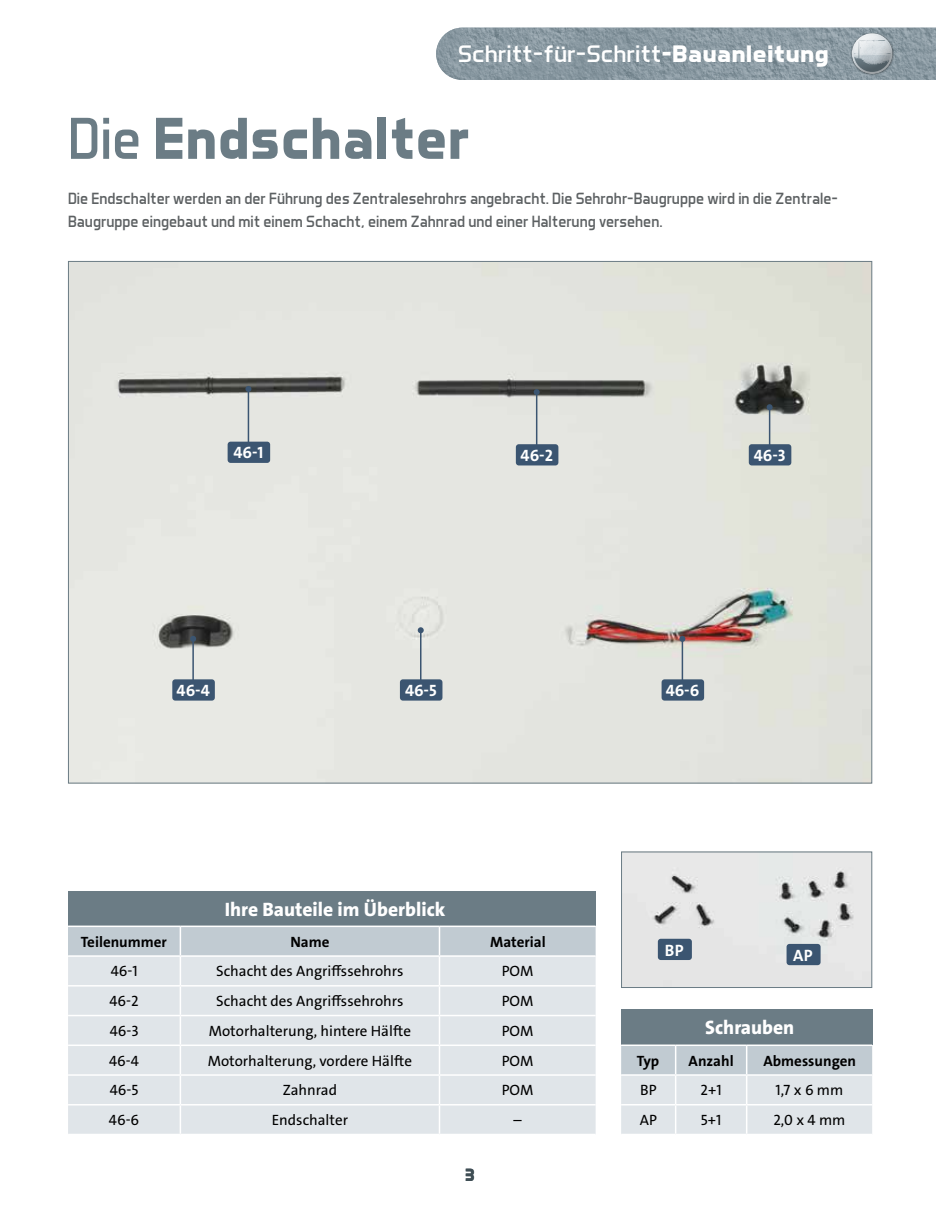
<style>
.page{position:relative;width:936px;height:1212px;background:#fff}
.page>*{position:absolute;margin:0;border:0;box-sizing:border-box;transform-origin:0 0}
.t1{font:700 60px "Aero Matics";color:#6b7c85}
.t2{font:24.3px "Aero Matics";color:#fff;scale:1.11 1}
.t3{font:800 19.5px "The Sans Os F";color:#fff}
.t4{font:700 18px "Aero Matics";color:#3f4e55}
.t5{font:16.5px/22.6px "Aero Matics";color:#5c6062}
.t6{font:700 16.5px "The Sans Os F";letter-spacing:-.005em;color:#fff}
.t7{font:15px "The Sans Os F";color:#000}
.t8{font:700 15px "The Sans Os F";color:#000}
.s1{font-weight:700}
.s2{font-weight:400}
</style>
<div class="page">
<img style="left:70px;top:263px;width:800px;height:518px">
<img style="left:623px;top:853px;width:247px;height:133px">
<div style="left:621px;top:851px;width:251px;height:137px;border:1px solid #6b7c85"></div>
<div style="left:68px;top:891px;width:527px;height:35px;background:#6b7c85"></div>
<div style="left:68px;top:926px;width:112px;height:30px;background:#c1cbd2"></div>
<div style="left:68px;top:957px;width:112px;height:177px;background:#e0e5e9"></div>
<hr style="left:68px;top:985px;width:112px;height:1px;background:#fff">
<hr style="left:68px;top:1015px;width:112px;height:1px;background:#fff">
<hr style="left:68px;top:1044px;width:112px;height:2px;background:#fff">
<hr style="left:68px;top:1074px;width:112px;height:2px;background:#fff">
<hr style="left:68px;top:1104px;width:112px;height:1px;background:#fff">
<hr style="left:180px;top:925px;width:259px;height:2px;background:#fff">
<hr style="left:439px;top:925px;width:156px;height:2px;background:#fff">
<hr style="left:68px;top:925px;width:112px;height:2px;background:#fff">
<svg style="left:180px;top:926px;width:415px;height:208px;background:#dde2e7"></svg>
<hr style="left:68px;top:955px;width:112px;height:2px;background:#fff">
<div style="left:621px;top:1009px;width:251px;height:36px;background:#6b7c85"></div>
<svg style="left:621px;top:1046px;width:251px;height:88px;background:#d7dde2"></svg>
<hr style="left:746px;top:1104px;width:126px;height:1px;background:#fff">
<hr style="left:745px;top:1105px;width:2px;height:29px;background:#fff">
<hr style="left:621px;top:1044px;width:54px;height:2px;background:#fff">
<hr style="left:675px;top:1044px;width:71px;height:2px;background:#fff">
<hr style="left:746px;top:1044px;width:126px;height:2px;background:#fff">
<div style="left:657px;top:939px;width:34px;height:21px;background:#3b5571;border-radius:3px"></div>
<hr style="left:248px;top:389px;width:1px;height:64px;background:#3b5571">
<svg style="left:245px;top:386px;width:6px;height:6px"></svg>
<div style="left:227px;top:442px;width:43px;height:21px;background:#3b5571;border-radius:3px"></div>
<hr style="left:420px;top:630px;width:1px;height:60px;background:#3b5571">
<svg style="left:417px;top:627px;width:6px;height:6px"></svg>
<div style="left:400px;top:679px;width:42px;height:22px;background:#3b5571;border-radius:3px"></div>
<hr style="left:768px;top:407px;width:2px;height:48px;background:#3b5571">
<svg style="left:766px;top:404px;width:6px;height:6px"></svg>
<div style="left:748px;top:444px;width:43px;height:21px;background:#3b5571;border-radius:3px"></div>
<hr style="left:192px;top:639px;width:2px;height:51px;background:#3b5571">
<svg style="left:190px;top:636px;width:6px;height:6px"></svg>
<div style="left:172px;top:679px;width:43px;height:22px;background:#3b5571;border-radius:3px"></div>
<div style="left:786px;top:944px;width:34px;height:21px;background:#3b5571;border-radius:3px"></div>
<hr style="left:536px;top:392px;width:1px;height:63px;background:#3b5571">
<svg style="left:533px;top:389px;width:6px;height:6px"></svg>
<div style="left:516px;top:444px;width:42px;height:21px;background:#3b5571;border-radius:3px"></div>
<hr style="left:681px;top:639px;width:2px;height:51px;background:#3b5571">
<svg style="left:679px;top:636px;width:6px;height:6px"></svg>
<div style="left:661px;top:679px;width:43px;height:22px;background:#3b5571;border-radius:3px"></div>
<img style="left:436px;top:28px;width:499px;height:52px">
<div style="left:850px;top:32px;width:44px;height:44px;background:#000;opacity:.3"></div>
<div style="left:850px;top:32px;width:42px;height:30px;background:#fff;opacity:.75"></div>
<div style="left:850px;top:37px;width:42px;height:38px;background:#000;opacity:.25"></div>
<h2 class="t2" style="left:457px;top:39px;width:336px">Schritt-für-Schritt<span class="s1">-Bauanleitung</span></h2>
<h1 class="t1" style="left:68px;top:103px;width:403px"><span class="s2">Die</span> Endschalter</h1>
<p class="t5" style="left:68px;top:187px;width:771px">Die Endschalter werden an der Führung des Zentralesehrohrs angebracht. Die Sehrohr-Baugruppe wird in die Zentrale-<br>Baugruppe eingebaut und mit einem Schacht, einem Zahnrad und einer Halterung versehen.</p>
<p class="t6" style="left:233px;top:442px;width:32px">46-1</p>
<p class="t6" style="left:520px;top:445px;width:34px">46-2</p>
<p class="t6" style="left:753px;top:445px;width:33px">46-3</p>
<p class="t6" style="left:177px;top:680px;width:35px">46-4</p>
<p class="t6" style="left:405px;top:680px;width:33px">46-5</p>
<h3 class="t3" style="left:225px;top:896px;width:222px">Ihre Bauteile im Überblick</h3>
<p class="t8" style="left:81px;top:932px;width:87px">Teilenummer</p>
<p class="t8" style="left:290px;top:932px;width:41px">Name</p>
<p class="t8" style="left:490px;top:932px;width:57px">Material</p>
<p class="t7" style="left:111px;top:962px;width:28px">46-1</p>
<p class="t7" style="left:216px;top:962px;width:189px">Schacht des Angriffssehrohrs</p>
<p class="t7" style="left:501px;top:962px;width:33px">POM</p>
<p class="t7" style="left:110px;top:991px;width:31px">46-2</p>
<p class="t7" style="left:216px;top:991px;width:189px">Schacht des Angriffssehrohrs</p>
<p class="t7" style="left:501px;top:991px;width:33px">POM</p>
<p class="t7" style="left:110px;top:1021px;width:30px">46-3</p>
<p class="t7" style="left:209px;top:1021px;width:204px">Motorhalterung, hintere Hälfte</p>
<p class="t7" style="left:501px;top:1021px;width:33px">POM</p>
<p class="t7" style="left:109px;top:1051px;width:31px">46-4</p>
<p class="t7" style="left:208px;top:1051px;width:206px">Motorhalterung, vordere Hälfte</p>
<p class="t7" style="left:501px;top:1051px;width:33px">POM</p>
<p class="t7" style="left:110px;top:1081px;width:30px">46-5</p>
<p class="t7" style="left:283px;top:1081px;width:56px">Zahnrad</p>
<p class="t7" style="left:501px;top:1081px;width:33px">POM</p>
<p class="t7" style="left:109px;top:1110px;width:32px">46-6</p>
<p class="t7" style="left:272px;top:1110px;width:78px">Endschalter</p>
<p class="t7" style="left:513px;top:1110px;width:10px">–</p>
<p class="t4" style="left:465px;top:1164px;width:11px">3</p>
<p class="t6" style="left:665px;top:680px;width:35px">46-6</p>
<p class="t6" style="left:664px;top:939px;width:20px">BP</p>
<p class="t6" style="left:793px;top:944px;width:21px">AP</p>
<h3 class="t3" style="left:705px;top:1015px;width:91px">Schrauben</h3>
<p class="t8" style="left:636px;top:1051px;width:24px">Typ</p>
<p class="t8" style="left:688px;top:1051px;width:47px">Anzahl</p>
<p class="t8" style="left:763px;top:1051px;width:94px">Abmessungen</p>
<p class="t7" style="left:640px;top:1081px;width:18px">BP</p>
<p class="t7" style="left:700px;top:1081px;width:23px">2+1</p>
<p class="t7" style="left:775px;top:1081px;width:69px">1,7 x 6 mm</p>
<p class="t7" style="left:639px;top:1110px;width:19px">AP</p>
<p class="t7" style="left:700px;top:1110px;width:22px">5+1</p>
<p class="t7" style="left:773px;top:1110px;width:73px">2,0 x 4 mm</p>
</div>
